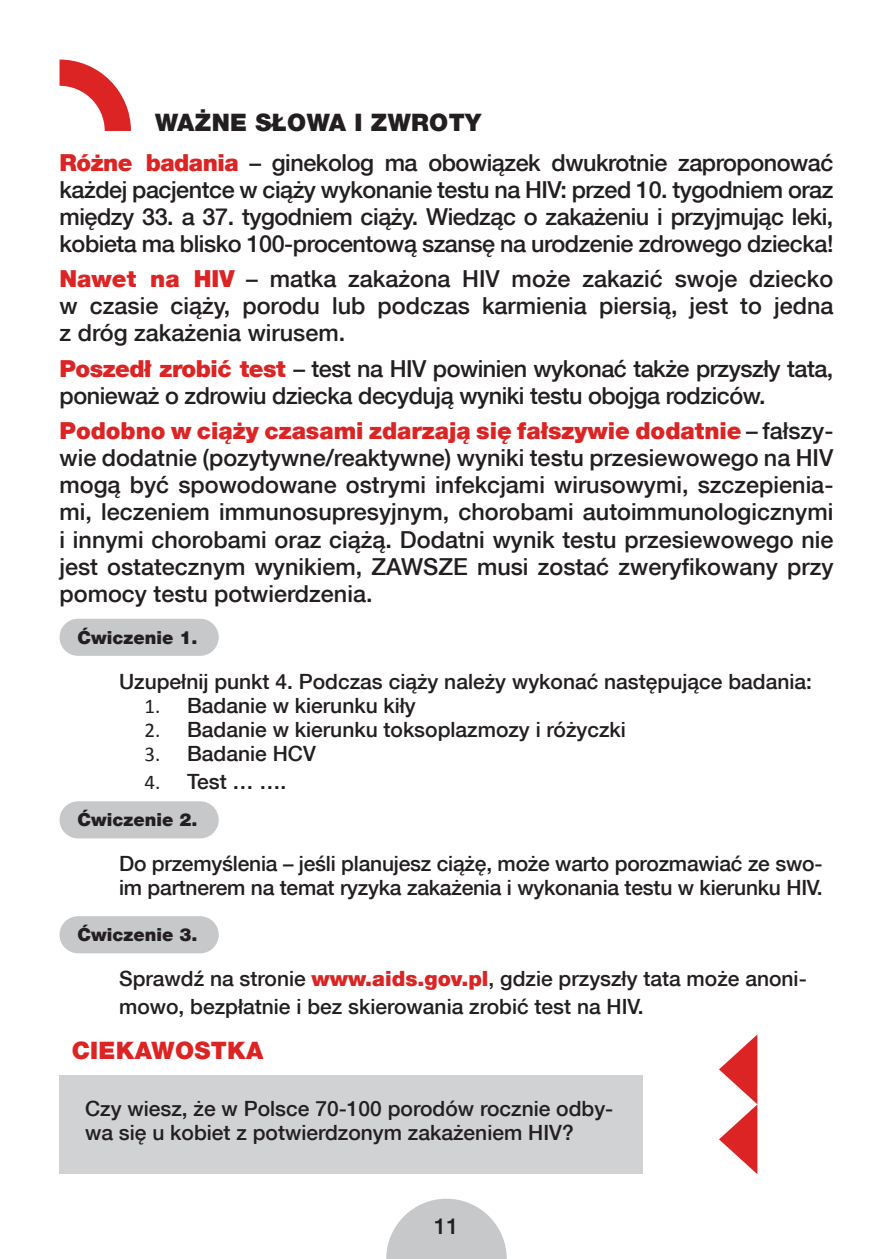
<style>
.page{position:relative;width:893px;height:1259px;background:#fff}
.page>*{position:absolute;margin:0;border:0;box-sizing:border-box;transform-origin:0 0}
.t1{font:900 24px "Helvetica Neue CE 95";letter-spacing:.015em;color:#231f20}
.t2{font:900 24px "Helvetica Neue CE 95";letter-spacing:.015em;color:#dc2425}
.t3{font:500 23.4px/27px "Helvetica Neue CE 65";letter-spacing:-.02em;color:#231f20;text-align:justify}
.t4{font:900 23.4px "Helvetica Neue CE 95";color:#dc2425}
.t5{font:500 21.9px "Helvetica Neue CE 65";color:#231f20}
.t6{font:500 21px/24.3px "Helvetica Neue CE 65";color:#231f20}
.t7{font:900 18px "Helvetica Neue CE 95";color:#231f20}
.s1{font-family:"Helvetica Neue CE 95";font-weight:900;color:#dc2425}
.s2{font-family:"Helvetica Neue CE 65";font-weight:500;color:#231f20}
.s3{font-family:"Calibri";font-weight:400}
</style>
<div class="page">
<svg style="left:60px;top:60px;width:71px;height:71px"></svg>
<div style="left:60px;top:619px;width:159px;height:37px;background:#c7c8ca;border-radius:19px"></div>
<div style="left:60px;top:801px;width:159px;height:37px;background:#c7c8ca;border-radius:19px"></div>
<div style="left:60px;top:916px;width:159px;height:37px;background:#c7c8ca;border-radius:19px"></div>
<div style="left:60px;top:1075px;width:583px;height:99px;background:#d1d2d4"></div>
<svg style="left:719px;top:1035px;width:38px;height:139px"></svg>
<svg style="left:386px;top:1198px;width:121px;height:61px"></svg>
<p class="t1" style="left:155px;top:107px;width:327px">Ważne słowa i zwroty</p>
<p class="t3" style="left:60px;top:149px;width:775px"><span class="s1">Różne badania</span> – ginekolog ma obowiązek dwukrotnie zaproponować każdej pacjentce w ciąży wykonanie testu na HIV: przed 10. tygodniem oraz między 33. a 37. tygodniem ciąży. Wiedząc o zakażeniu i przyjmując leki, kobieta ma blisko 100-procentową szansę na urodzenie zdrowego dziecka!</p>
<p class="t3" style="left:60px;top:266px;width:775px"><span class="s1">Nawet na HIV</span> – matka zakażona HIV może zakazić swoje dziecko w czasie ciąży, porodu lub podczas karmienia piersią, jest to jedna z dróg zakażenia wirusem.</p>
<p class="t3" style="left:60px;top:355px;width:775px"><span class="s1">Poszedł zrobić test</span> – test na HIV powinien wykonać także przyszły tata, ponieważ o zdrowiu dziecka decydują wyniki testu obojga rodziców.</p>
<p class="t4" style="left:60px;top:416px;width:775px">Podobno w ciąży czasami zdarzają się fałszywie dodatnie <span class="s2">– fałszy-</span></p>
<p class="t3" style="left:60px;top:445px;width:775px">wie dodatnie (pozytywne/reaktywne) wyniki testu przesiewowego na HIV mogą być spowodowane ostrymi infekcjami wirusowymi, szczepienia&shy;mi, leczeniem immunosupresyjnym, chorobami autoimmunologicznymi i innymi chorobami oraz ciążą. Dodatni wynik testu przesiewowego nie jest ostatecznym wynikiem, ZAWSZE musi zostać zweryfikowany przy pomocy testu potwierdzenia.</p>
<p class="t7" style="left:77px;top:626px;width:122px">Ćwiczenie 1.</p>
<p class="t6" style="left:119px;top:669px;width:694px">Uzupełnij punkt 4. Podczas ciąży należy wykonać następujące badania:</p>
<p class="t6" style="left:145px;top:693px;width:273px"><span class="s3">1.</span> Badanie w kierunku kiły</p>
<p class="t6" style="left:145px;top:717px;width:483px"><span class="s3">2.</span> Badanie w kierunku toksoplazmozy i różyczki</p>
<p class="t6" style="left:145px;top:742px;width:173px"><span class="s3">3.</span> Badanie HCV</p>
<p class="t6" style="left:145px;top:769px;width:143px"><span class="s3">4.</span> Test … ….</p>
<p class="t7" style="left:77px;top:808px;width:122px">Ćwiczenie 2.</p>
<p class="t6" style="left:119px;top:851px;width:705px">Do przemyślenia – jeśli planujesz ciążę, może warto porozmawiać ze swo&shy;im partnerem na temat ryzyka zakażenia i wykonania testu w kierunku HIV.</p>
<p class="t7" style="left:77px;top:923px;width:122px">Ćwiczenie 3.</p>
<p class="t6" style="left:119px;top:965px;width:689px;line-height:27.6px">Sprawdź na stronie <span class="s1">www.aids.gov.pl</span>, gdzie przyszły tata może anoni&shy;mowo, bezpłatnie i bez skierowania zrobić test na HIV.</p>
<p class="t2" style="left:72px;top:1035px;width:193px">Ciekawostka</p>
<p class="t6" style="left:85px;top:1096px;width:530px">Czy wiesz, że w Polsce 70-100 porodów rocznie odby&shy;wa się u kobiet z potwierdzonym zakażeniem HIV?</p>
<p class="t5" style="left:434px;top:1213px;width:26px">11</p>
</div>
